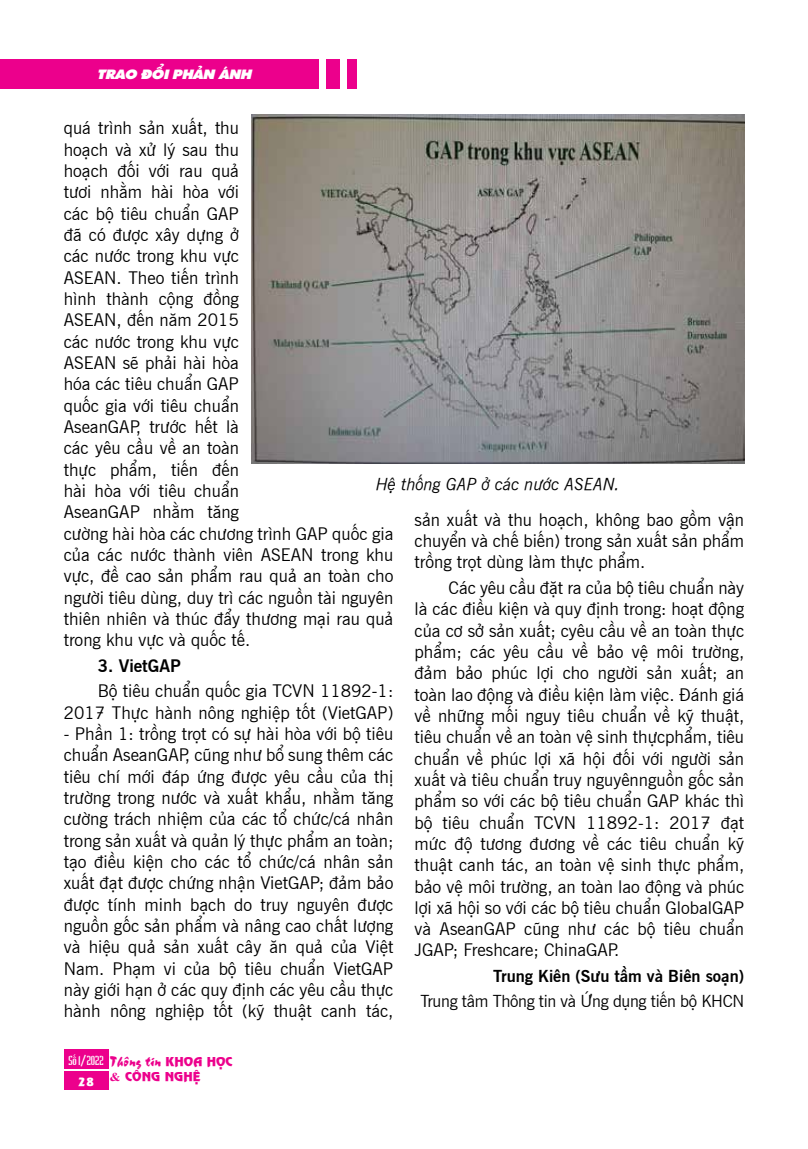
<style>
.page{position:relative;width:808px;height:1149px;background:#fff}
.page>*{position:absolute;margin:0;border:0;box-sizing:border-box;transform-origin:0 0}
.t1{font:17.25px/21.3px "UVN Tin Tuc";color:#000;text-align:justify}
.t2{font:700 17.25px "UVN Tin Tuc";color:#000}
.t3{font:16.5px "UVN Tin Tuc";letter-spacing:-.02em;color:#000}
.t4{font:700 16.5px "UVN Tin Tuc";color:#000}
.t5{font:italic 16.5px "UVN Tin Tuc";color:#000}
.t6{font:15px "UVN Thang Vu";color:#ec008c}
.t7{font:13.5px "UTM Sharnay";color:#fff;scale:1.08 1}
.t8{font:12px "UVN Nguyen Du";color:#ec008c;scale:1.08 1}
.t9{font:12px "UVN Hai Ba Trung";color:#fff}
.t10{font:11.25px "UVN Nguyen Du";color:#fff;scale:1.08 1}
.s1{font-family:"UVN Nguyen Du";font-size:12px}
.s2{font-family:"Times New Roman";font-weight:700}
</style>
<div class="page">
<div style="left:0;top:59px;width:319px;height:30px;background:#ec008c"></div>
<div style="left:326px;top:59px;width:14px;height:30px;background:#ec008c"></div>
<div style="left:347px;top:59px;width:9px;height:30px;background:#ec008c"></div>
<div style="left:64px;top:1049px;width:44px;height:19px;background:#ec008c"></div>
<div style="left:64px;top:1071px;width:44px;height:18px;background:#ec008c"></div>
<img style="left:252px;top:115px;width:492px;height:348px">
<p class="t7" style="left:97px;top:63px;width:144px">TRAO ĐỔI PHẢN ÁNH</p>
<p class="t1" style="left:64px;top:116px;width:331px;text-align:left">quá trình sản xuất, thu<br>hoạch và xử lý sau thu<br>hoạch đối với rau quả<br>tươi nhằm hài hòa với<br>các bộ tiêu chuẩn GAP<br>đã có được xây dựng ở<br>các nước trong khu vực<br>ASEAN. Theo tiến trình<br>hình thành cộng đồng<br>ASEAN, đến năm 2015<br>các nước trong khu vực<br>ASEAN sẽ phải hài hòa<br>hóa các tiêu chuẩn GAP<br>quốc gia với tiêu chuẩn<br>AseanGAP, trước hết là<br>các yêu cầu về an toàn<br>thực phẩm, tiến đến<br>hài hòa với tiêu chuẩn<br>AseanGAP nhằm tăng<br>cường hài hòa các chương trình GAP quốc gia của các nước thành viên ASEAN trong khu vực, đề cao sản phẩm rau quả an toàn cho người tiêu dùng, duy trì các nguồn tài nguyên thiên nhiên và thúc đẩy thương mại rau quả trong khu vực và quốc tế.</p>
<p class="t2" style="left:98px;top:651px;width:85px">3. VietGAP</p>
<p class="t1" style="left:64px;top:678px;width:331px;text-align:right">Bộ tiêu chuẩn quốc gia TCVN 11892-1:<br>2017 Thực hành nông nghiệp tốt (VietGAP)</p>
<p class="t1" style="left:64px;top:721px;width:331px">- Phần 1: trồng trọt có sự hài hòa với bộ tiêu chuẩn AseanGAP, cũng như bổ sung thêm các tiêu chí mới đáp ứng được yêu cầu của thị trường trong nước và xuất khẩu, nhằm tăng cường trách nhiệm của các tổ chức/cá nhân trong sản xuất và quản lý thực phẩm an toàn; tạo điều kiện cho các tổ chức/cá nhân sản xuất đạt được chứng nhận VietGAP; đảm bảo được tính minh bạch do truy nguyên được nguồn gốc sản phẩm và nâng cao chất lượng và hiệu quả sản xuất cây ăn quả của Việt Nam. Phạm vi của bộ tiêu chuẩn VietGAP này giới hạn ở các quy định các yêu cầu thực hành nông nghiệp tốt (kỹ thuật canh tác,</p>
<p class="t5" style="left:376px;top:471px;width:245px">Hệ thống GAP ở các nước ASEAN.</p>
<p class="t1" style="left:415px;top:507px;width:331px">sản xuất và thu hoạch, không bao gồm vận chuyển và chế biến) trong sản xuất sản phẩm trồng trọt dùng làm thực phẩm.</p>
<p class="t1" style="left:415px;top:575px;width:331px;text-indent:34px">Các yêu cầu đặt ra của bộ tiêu chuẩn này là các điều kiện và quy định trong: hoạt động của cơ sở sản xuất; cyêu cầu về an toàn thực phẩm; các yêu cầu về bảo vệ môi trường, đảm bảo phúc lợi cho người sản xuất; an toàn lao động và điều kiện làm việc. Đánh giá về những mối nguy tiêu chuẩn về kỹ thuật, tiêu chuẩn về an toàn vệ sinh thựcphẩm, tiêu chuẩn về phúc lợi xã hội đối với người sản xuất và tiêu chuẩn truy nguyênnguồn gốc sản phẩm so với các bộ tiêu chuẩn GAP khác thì bộ tiêu chuẩn TCVN 11892-1: 2017 đạt mức độ tương đương về các tiêu chuẩn kỹ thuật canh tác, an toàn vệ sinh thực phẩm, bảo vệ môi trường, an toàn lao động và phúc lợi xã hội so với các bộ tiêu chuẩn GlobalGAP và AseanGAP cũng như các bộ tiêu chuẩn JGAP; Freshcare; ChinaGAP.</p>
<p class="t4" style="left:493px;top:962px;width:253px">Trung Kiên (Sưu tầm và Biên soạn)</p>
<p class="t3" style="left:420px;top:987px;width:325px">Trung tâm Thông tin và Ứng dụng tiến bộ KHCN</p>
<p class="t9" style="left:68px;top:1050px;width:37px">Số 1/2022</p>
<p class="t10" style="left:78px;top:1073px;width:17px">28</p>
<p class="t6" style="left:110px;top:1049px;width:124px">Thông tin <span class="s1">KHOA HỌC</span></p>
<p class="t8" style="left:110px;top:1067px;width:86px"><span class="s2">&amp;</span> CÔNG NGHỆ</p>
</div>
